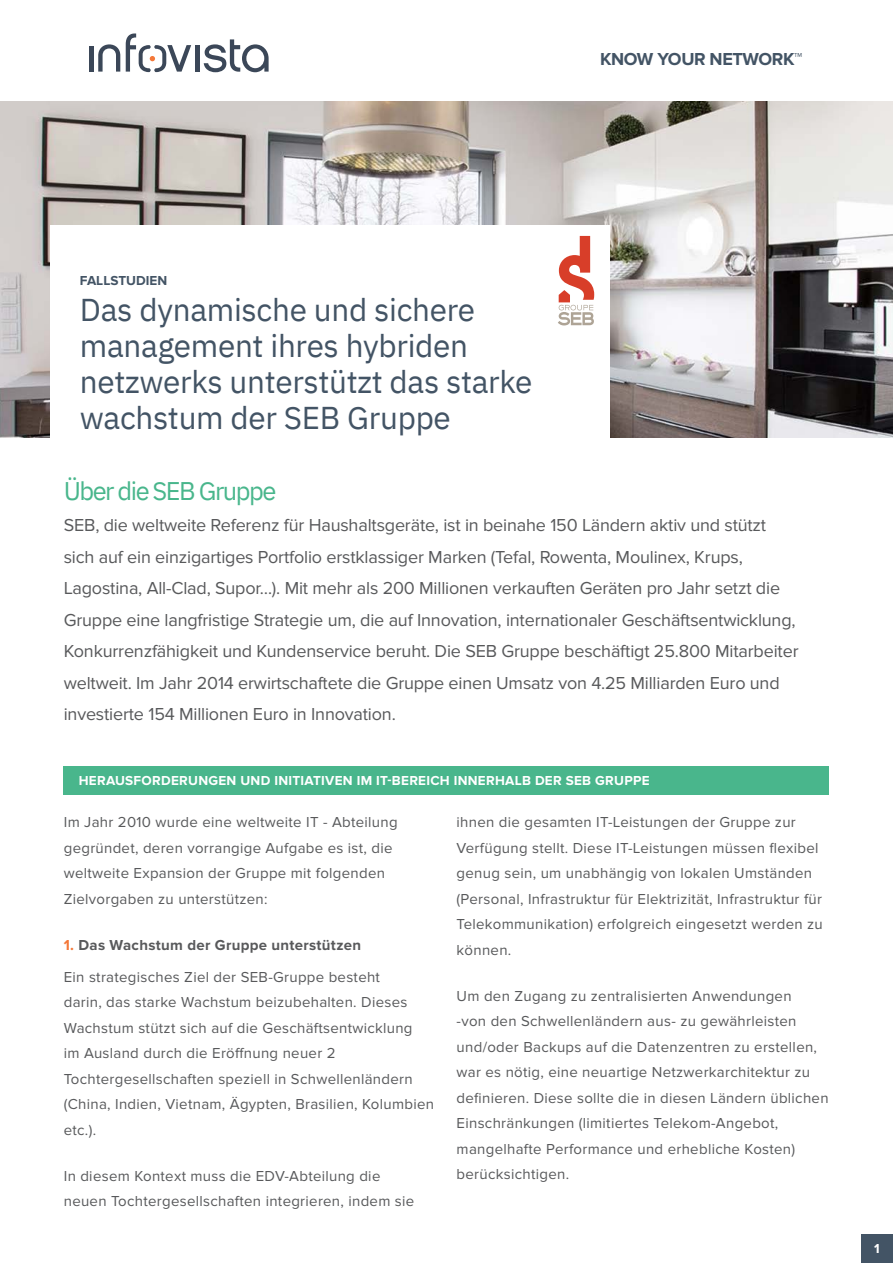
<style>
.page{position:relative;width:893px;height:1263px;background:#fff}
.page>*{position:absolute;margin:0;border:0;box-sizing:border-box;transform-origin:0 0}
.Main_Title{font:31.5px/36px "IBM Plex Sans";letter-spacing:-.01em;color:#435465}
.t1{font:25.5px "IBM Plex Sans";letter-spacing:-.06em;color:#49b68c}
.t2{font:18px/31.5px "Proxima Nova";letter-spacing:-.01em;color:#58595b}
.t3{font:700 18px "Proxima Nova";letter-spacing:-.02em;color:#435465}
.Body{font:15px/25.5px "Proxima Nova";letter-spacing:.02em;color:#58595b}
.Body-2{font:700 15px "Proxima Nova";letter-spacing:.02em;color:#58595b}
.Heading_1{font:700 13.5px "Proxima Nova";letter-spacing:.02em;color:#fff}
.t4{font:700 13.5px "Proxima Nova";color:#435465}
.s1{color:#f47839}
</style>
<div class="page">
<div style="left:64px;top:766px;width:765px;height:28px;background:#49b68c"></div>
<img style="left:0;top:101px;width:893px;height:337px">
<div style="left:50px;top:225px;width:560px;height:218px;background:#fff"></div>
<svg style="left:558px;top:236px;width:36px;height:89px"></svg>
<div style="left:861px;top:1234px;width:32px;height:29px;background:#435465"></div>
<div style="left:89px;top:46px;width:5px;height:26px;background:#3b4758"></div>
<svg style="left:98px;top:44px;width:22px;height:28px"></svg>
<div style="left:195px;top:45px;width:5px;height:27px;background:#3b4758"></div>
<svg style="left:204px;top:39px;width:65px;height:33px"></svg>
<svg style="left:126px;top:33px;width:65px;height:39px"></svg>
<p class="t3" style="left:600px;top:49px;width:204px">KNOW YOUR NETWORK™</p>
<p class="t4" style="left:80px;top:273px;width:89px">FALLSTUDIEN</p>
<p class="Main_Title" style="left:80px;top:290px;width:454px">Das dynamische und sichere management ihres hybriden netzwerks unterstützt das starke wachstum der SEB Gruppe</p>
<p class="t1" style="left:64px;top:471px;width:214px">Über die SEB Gruppe</p>
<p class="t2" style="left:64px;top:510px;width:736px">SEB, die weltweite Referenz für Haushaltsgeräte, ist in beinahe 150 Ländern aktiv und stützt sich auf ein einzigartiges Portfolio erstklassiger Marken (Tefal, Rowenta, Moulinex, Krups, Lagostina, All-Clad, Supor…). Mit mehr als 200 Millionen verkauften Geräten pro Jahr setzt die Gruppe eine langfristige Strategie um, die auf Innovation, internationaler Geschäftsentwicklung, Konkurrenzfähigkeit und Kundenservice beruht. Die SEB Gruppe beschäftigt 25.800 Mitarbeiter weltweit. Im Jahr 2014 erwirtschaftete die Gruppe einen Umsatz von 4.25 Milliarden Euro und investierte 154 Millionen Euro in Innovation.</p>
<p class="Heading_1" style="left:79px;top:772px;width:572px">HERAUSFORDERUNGEN UND INITIATIVEN IM IT-BEREICH INNERHALB DER SEB GRUPPE</p>
<p class="Body" style="left:64px;top:810px;width:335px">Im Jahr 2010 wurde eine weltweite IT - Abteilung gegründet, deren vorrangige Aufgabe es ist, die weltweite Expansion der Gruppe mit folgenden Zielvorgaben zu unterstützen:</p>
<p class="Body-2" style="left:64px;top:936px;width:299px"><span class="s1">1.</span> Das Wachstum der Gruppe unterstützen</p>
<p class="Body" style="left:64px;top:964px;width:372px">Ein strategisches Ziel der SEB-Gruppe besteht<br>darin, das starke Wachstum beizubehalten. Dieses Wachstum stützt sich auf die Geschäftsentwicklung<br>im Ausland durch die Eröffnung neuer 2<br>Tochtergesellschaften speziell in Schwellenländern (China, Indien, Vietnam, Ägypten, Brasilien, Kolumbien etc.).</p>
<p class="Body" style="left:64px;top:1163px;width:352px">In diesem Kontext muss die EDV-Abteilung die neuen Tochtergesellschaften integrieren, indem sie</p>
<p class="Body" style="left:457px;top:810px;width:368px">ihnen die gesamten IT-Leistungen der Gruppe zur Verfügung stellt. Diese IT-Leistungen müssen flexibel genug sein, um unabhängig von lokalen Umständen (Personal, Infrastruktur für Elektrizität, Infrastruktur für Telekommunikation) erfolgreich eingesetzt werden zu können.</p>
<p class="Body" style="left:457px;top:983px;width:373px">Um den Zugang zu zentralisierten Anwendungen<br>-von den Schwellenländern aus- zu gewährleisten und/oder Backups auf die Datenzentren zu erstellen, war es nötig, eine neuartige Netzwerkarchitektur zu definieren. Diese sollte die in diesen Ländern üblichen Einschränkungen (limitiertes Telekom-Angebot, mangelhafte Performance und erhebliche Kosten) berücksichtigen.</p>
<p class="Heading_1" style="left:874px;top:1240px;width:7px">1</p>
</div>
